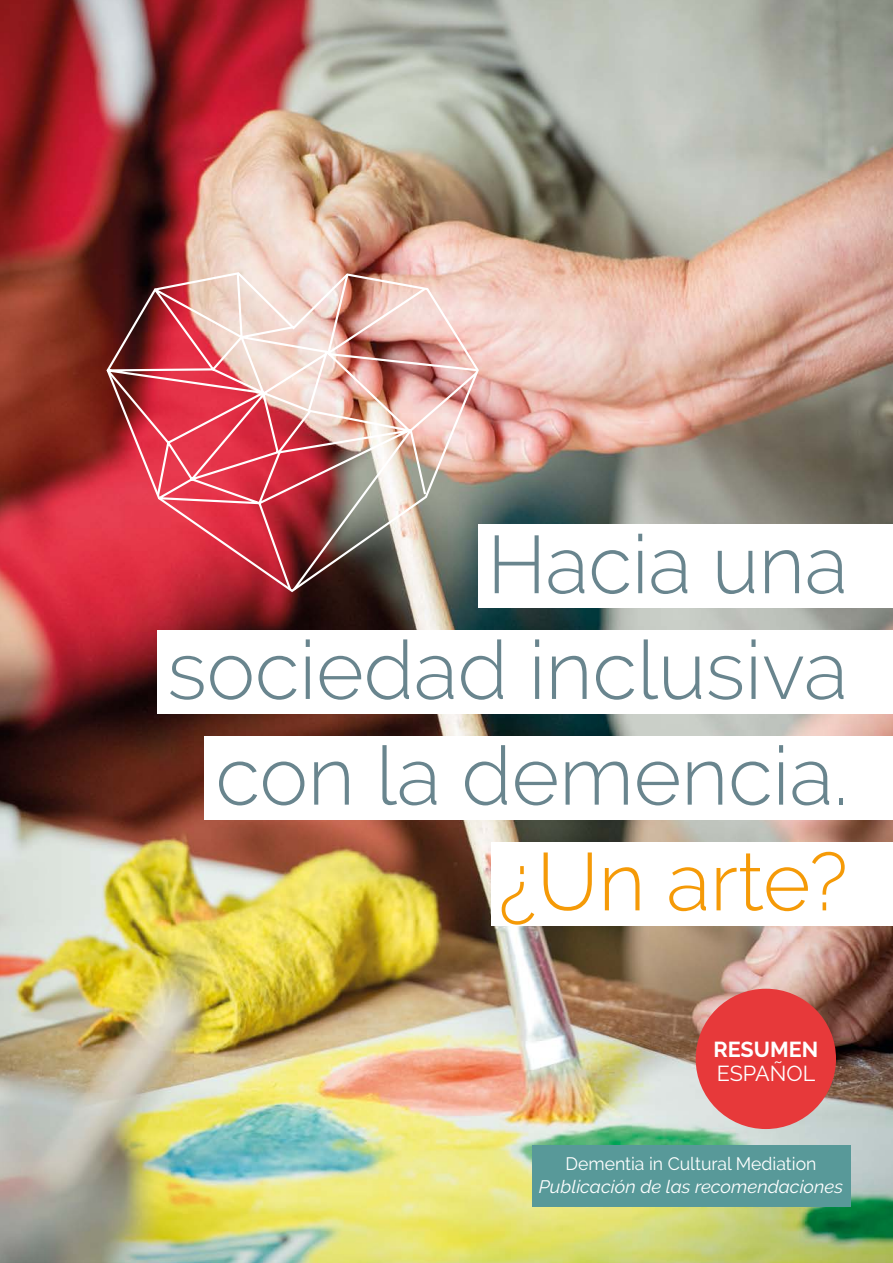
<style>
.page{position:relative;width:893px;height:1263px;background:#fff}
.page>*{position:absolute;margin:0;border:0;box-sizing:border-box;transform-origin:0 0}
.t1{font:300 81.45px/105.8px "Raleway";color:#69858e;text-align:right}
.t2{font:300 81.45px "Raleway";color:#f59a07}
.t3{font:700 21.6px "Raleway";color:#fff}
.t4{font:21.6px "Raleway";color:#fff}
.t5{font:italic 18px "Raleway";color:#fff}
.t6{font:18px "Raleway";color:#fff}
</style>
<div class="page">
<img style="left:0;top:0;width:893px;height:1263px">
<img style="left:80px;top:271px;width:400px;height:321px">
<div style="left:696px;top:989px;width:140px;height:140px;background:#e7393a;border-radius:50%"></div>
<div style="left:531px;top:1145px;width:319px;height:61px;background:#589999"></div>
<div style="left:491px;top:841px;width:402px;height:84px;background:#fff"></div>
<div style="left:479px;top:524px;width:414px;height:84px;background:#fff"></div>
<div style="left:157px;top:630px;width:736px;height:84px;background:#fff"></div>
<div style="left:204px;top:736px;width:689px;height:84px;background:#fff"></div>
<p class="t1" style="left:167px;top:511px;width:682px">Hacia una sociedad inclusiva con la demencia.</p>
<p class="t2" style="left:499px;top:834px;width:350px">¿Un arte?</p>
<p class="t3" style="left:713px;top:1037px;width:106px">RESUMEN</p>
<p class="t4" style="left:717px;top:1061px;width:100px">ESPAÑOL</p>
<p class="t6" style="left:565px;top:1153px;width:253px">Dementia in Cultural Mediation</p>
<p class="t5" style="left:539px;top:1176px;width:306px">Publicación de las recomendaciones</p>
</div>
